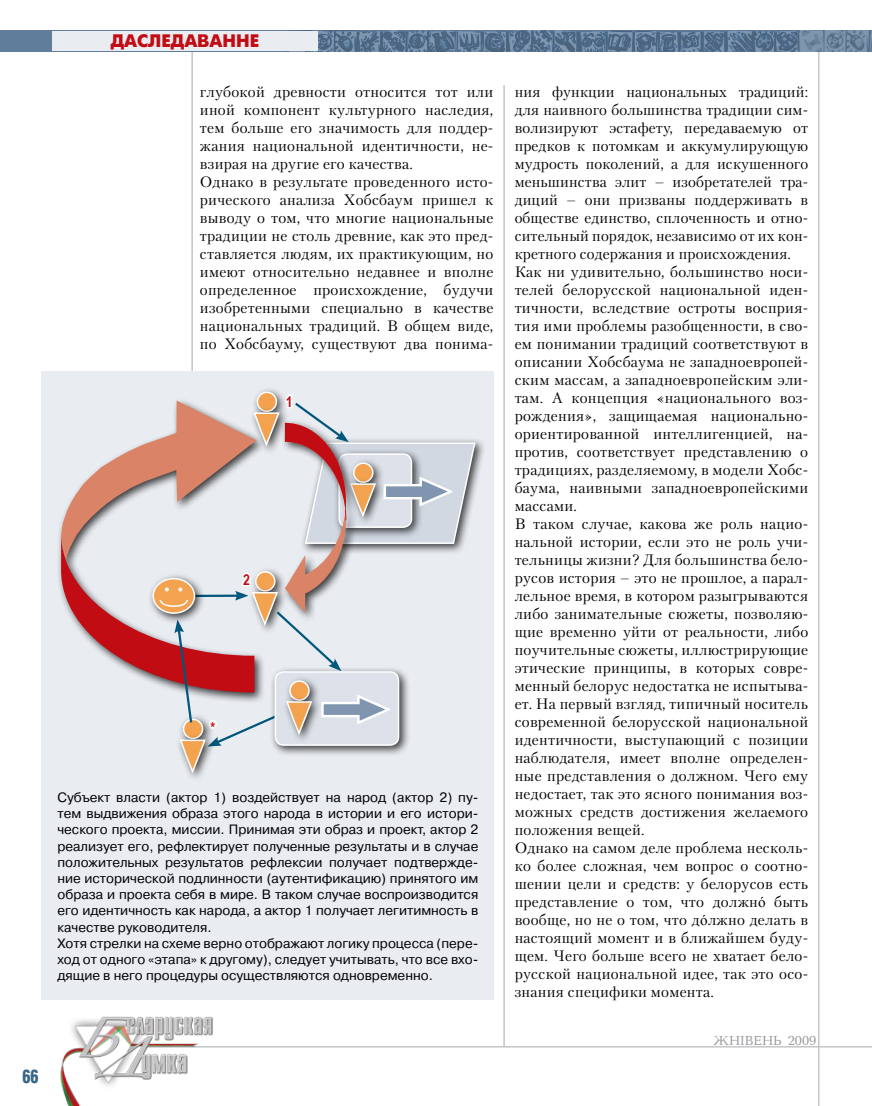
<style>
.page{position:relative;width:872px;height:1106px;background:#fff}
.page>*{position:absolute;margin:0;border:0;box-sizing:border-box;transform-origin:0 0}
.t1{font:18px "Futuris Extra C";color:#c10c13}
.t2{font:700 18px "AG Letterica Cond L";color:#386688;scale:.9 1}
.t3{font:15px/18px "Petersburg C";letter-spacing:.015em;color:#000}
.t4{font:700 15px "Arial Narrow";color:#c10c13}
.t5{font:13.5px/16.2px "Pragmatica C";color:#000}
.t6{font:13.5px "Baltica C";color:#97979b}
.s1{font-family:"Times New Roman"}
</style>
<div class="page">
<hr style="left:818px;top:52px;width:1px;height:1054px;background:#c3c5c7">
<img style="left:285px;top:30px;width:587px;height:1px">
<hr style="left:503px;top:85px;width:2px;height:961px;background:#c3c5c7">
<svg style="left:0;top:31px;width:871px;height:21px;background:#5f7995"></svg>
<div style="left:52px;top:31px;width:266px;height:20px;background:#e9ecf1"></div>
<hr style="left:146px;top:1046px;width:726px;height:1px;background:#c3c5c7">
<svg style="left:871px;top:31px;width:1px;height:21px"></svg>
<hr style="left:191px;top:52px;width:2px;height:333px;background:#c3c5c7">
<div style="left:41px;top:371px;width:452px;height:628px;background:#e9ecf1"></div>
<div style="left:56px;top:395px;width:585px;height:711px;background:#000;opacity:.75"></div>
<div style="left:251px;top:386px;width:43px;height:43px;background:#000;opacity:.75"></div>
<div style="left:174px;top:734px;width:49px;height:56px;background:#000;opacity:.75"></div>
<svg style="left:61px;top:391px;width:415px;height:382px"></svg>
<p class="t2" style="left:23px;top:1065px;width:20px">66</p>
<p class="t1" style="left:111px;top:31px;width:150px">ДАСЛЕДАВАННЕ</p>
<p class="t3" style="left:200px;top:82px;width:295px">глубокой древности относится тот или иной компонент культурного наследия, тем больше его значимость для поддер&shy;жания национальной идентичности, не&shy;взирая на другие его качества.<br>Однако в результате проведенного исто&shy;рического анализа Хобсбаум пришел к выводу о том, что многие национальные традиции не столь древние, как это пред&shy;ставляется людям, их практикующим, но имеют относительно недавнее и вполне определенное происхождение, будучи изобретенными специально в качестве национальных традиций. В общем виде, по Хобсбауму, существуют два понима-</p>
<p class="t3" style="left:514px;top:82px;width:295px">ния функции национальных традиций: для наивного большинства традиции сим&shy;волизируют эстафету, передаваемую от предков к потомкам и аккумулирующую мудрость поколений, а для искушенного меньшинства элит – изобретателей тра&shy;диций – они призваны поддерживать в обществе единство, сплоченность и отно&shy;сительный порядок, независимо от их кон&shy;кретного содержания и происхождения.<br>Как ни удивительно, большинство носи&shy;телей белорусской национальной иден&shy;тичности, вследствие остроты восприя&shy;тия ими проблемы разобщенности, в сво&shy;ем понимании традиций соответствуют в описании Хобсбаума не западноевропей&shy;ским массам, а западноевропейским эли&shy;там. А концепция «национального воз&shy;рождения», защищаемая национально&shy;ориентированной интеллигенцией, на&shy;против, соответствует представлению о традициях, разделяемому, в модели Хобс&shy;баума, наивными западноевропейскими массами.<br>В таком случае, какова же роль нацио&shy;нальной истории, если это не роль учи&shy;тельницы жизни? Для большинства бело&shy;русов история – это не прошлое, а парал&shy;лельное время, в котором разыгрываются либо занимательные сюжеты, позволяю&shy;щие временно уйти от реальности, либо поучительные сюжеты, иллюстрирующие этические принципы, в которых совре&shy;менный белорус недостатка не испытыва&shy;ет. На первый взгляд, типичный носитель современной белорусской национальной идентичности, выступающий с позиции наблюдателя, имеет вполне определен&shy;ные представления о должном. Чего ему недостает, так это ясного понимания воз&shy;можных средств достижения желаемого положения вещей.<br>Однако на самом деле проблема несколь&shy;ко более сложная, чем вопрос о соотно&shy;шении цели и средств: у белорусов есть представление о том, что должн<span class="s1">ó</span> быть вообще, но не о том, что д<span class="s1">ó</span>лжно делать в настоящий момент и в ближайшем буду&shy;щем. Чего больше всего не хватает бело&shy;русской национальной идее, так это осо&shy;знания специфики момента.</p>
<p class="t4" style="left:286px;top:390px;width:8px">1</p>
<p class="t4" style="left:243px;top:568px;width:8px">2</p>
<p class="t4" style="left:211px;top:716px;width:6px">*</p>
<p class="t5" style="left:57px;top:789px;width:422px">Субъект власти (актор 1) воздействует на народ (актор 2) пу&shy;тем выдвижения образа этого народа в истории и его истори&shy;ческого проекта, миссии. Принимая эти образ и проект, актор 2 реализует его, рефлектирует полученные результаты и в случае положительных результатов рефлексии получает подтвержде&shy;ние исторической подлинности (аутентификацию) принятого им образа и проекта себя в мире. В таком случае воспроизводится его идентичность как народа, а актор 1 получает легитимность в качестве руководителя.<br>Хотя стрелки на схеме верно отображают логику процесса (пере&shy;ход от одного «этапа» к другому), следует учитывать, что все вхо&shy;дящие в него процедуры осуществляются одновременно.</p>
<p class="t6" style="left:713px;top:1033px;width:105px">ЖНІВень 2009</p>
</div>
